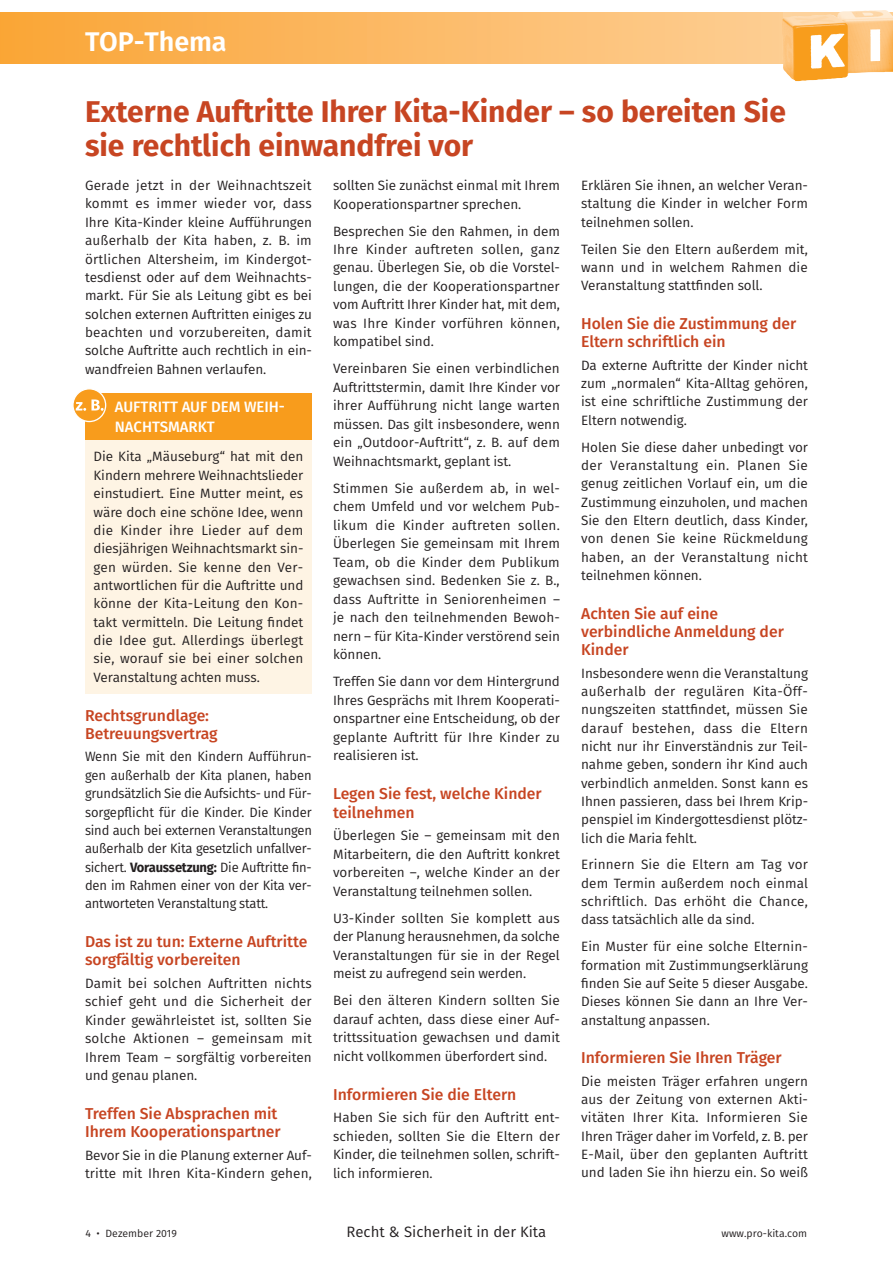
<style>
.page{position:relative;width:893px;height:1263px;background:#fff}
.page>*{position:absolute;margin:0;border:0;box-sizing:border-box;transform-origin:0 0}
.t1{font:700 30px/34.8px "Fira Sans";color:#c74522}
.t2{font:600 27px "Fira Sans";letter-spacing:-.005em;color:#fff}
.t3{font:500 15.75px/18.3px "Fira Sans";color:#c74522}
.t4{font:500 15px/19.8px "Fira Sans";color:#fff}
.t5{font:15px "Fira Sans";color:#231f20}
.t6{font:13.5px/18.3px "Fira Sans";letter-spacing:-.005em;color:#231f20;text-align:justify}
.t7{font:13.5px/18.3px "Fira Sans";letter-spacing:-.005em;color:#231f20;text-align:justify;scale:.96 1}
.t8{font:10.5px "Fira Sans";color:#231f20}
.s1{font-weight:700}
</style>
<div class="page">
<svg style="left:0;top:13px;width:782px;height:51px;background:#fbb964"></svg>
<img style="left:782px;top:12px;width:66px;height:69px">
<img style="left:795px;top:10px;width:98px;height:65px">
<div style="left:85px;top:393px;width:227px;height:54px;background:#f89c1c"></div>
<div style="left:85px;top:440px;width:227px;height:254px;background:#fef4e4"></div>
<div style="left:73px;top:389px;width:33px;height:32px;background:#f89c1c;border-radius:50%"></div>
<div style="left:72px;top:388px;width:34px;height:34px;border:1px solid #fff;border-radius:50%"></div>
<svg style="left:76px;top:399px;width:28px;height:12px"></svg>
<h2 class="t2" style="left:85px;top:19px;width:143px">TOP-Thema</h2>
<h1 class="t1" style="left:85px;top:92px;width:702px">Externe Auftritte Ihrer Kita-Kinder – so bereiten Sie sie rechtlich einwandfrei vor</h1>
<p class="t6" style="left:85px;top:176px;width:228px">Gerade jetzt in der Weihnachtszeit kommt es immer wieder vor, dass Ihre Kita-Kinder kleine Aufführungen außerhalb der Kita haben, z. B. im örtlichen Altersheim, im Kindergot&shy;tesdienst oder auf dem Weihnachts&shy;markt. Für Sie als Leitung gibt es bei solchen externen Auftritten einiges zu beachten und vorzubereiten, damit solche Auftritte auch rechtlich in ein&shy;wandfreien Bahnen verlaufen.</p>
<p class="t4" style="left:115px;top:396px;width:172px">AUFTRITT AUF DEM WEIH-<br>NACHTSMARKT</p>
<p class="t6" style="left:94px;top:447px;width:211px">Die Kita „Mäuseburg“ hat mit den Kindern mehrere Weihnachtslieder einstudiert. Eine Mutter meint, es wäre doch eine schöne Idee, wenn die Kinder ihre Lieder auf dem diesjährigen Weihnachtsmarkt sin&shy;gen würden. Sie kenne den Ver&shy;antwortlichen für die Auftritte und könne der Kita-Leitung den Kon&shy;takt vermitteln. Die Leitung findet die Idee gut. Allerdings überlegt sie, worauf sie bei einer solchen Veranstaltung achten muss.</p>
<p class="t3" style="left:85px;top:705px;width:134px">Rechtsgrundlage:<br>Betreuungsvertrag</p>
<p class="t7" style="left:85px;top:747px;width:238px">Wenn Sie mit den Kindern Aufführun&shy;gen außerhalb der Kita planen, haben grundsätzlich Sie die Aufsichts- und Für&shy;sorgepflicht für die Kinder. Die Kinder sind auch bei externen Veranstaltungen außerhalb der Kita gesetzlich unfallver&shy;sichert. <span class="s1">Voraussetzung:</span> Die Auftritte fin&shy;den im Rahmen einer von der Kita ver&shy;antworteten Veranstaltung statt.</p>
<p class="t3" style="left:85px;top:932px;width:224px">Das ist zu tun: Externe Auftritte sorgfältig vorbereiten</p>
<p class="t6" style="left:85px;top:974px;width:228px">Damit bei solchen Auftritten nichts schief geht und die Sicherheit der Kinder gewährleistet ist, sollten Sie solche Aktionen – gemeinsam mit Ihrem Team – sorgfältig vorbereiten und genau planen.</p>
<p class="t3" style="left:85px;top:1103px;width:197px">Treffen Sie Absprachen mit<br>Ihrem Kooperationspartner</p>
<p class="t6" style="left:85px;top:1145px;width:228px">Bevor Sie in die Planung externer Auf&shy;tritte mit Ihren Kita-Kindern gehen,</p>
<p class="t6" style="left:581px;top:176px;width:228px">Erklären Sie ihnen, an welcher Veran&shy;staltung die Kinder in welcher Form teilnehmen sollen.</p>
<p class="t6" style="left:581px;top:239px;width:228px">Teilen Sie den Eltern außerdem mit, wann und in welchem Rahmen die Veranstaltung stattfinden soll.</p>
<p class="t3" style="left:581px;top:313px;width:217px">Holen Sie die Zustimmung der<br>Eltern schriftlich ein</p>
<p class="t6" style="left:581px;top:356px;width:228px">Da externe Auftritte der Kinder nicht zum „normalen“ Kita-Alltag gehören, ist eine schriftliche Zustimmung der Eltern notwendig.</p>
<p class="t6" style="left:581px;top:437px;width:228px">Holen Sie diese daher unbedingt vor der Veranstaltung ein. Planen Sie genug zeitlichen Vorlauf ein, um die Zustimmung einzuholen, und machen Sie den Eltern deutlich, dass Kinder, von denen Sie keine Rückmeldung haben, an der Veranstaltung nicht teilnehmen können.</p>
<p class="t3" style="left:581px;top:603px;width:204px">Achten Sie auf eine verbindliche Anmeldung der<br>Kinder</p>
<p class="t6" style="left:581px;top:663px;width:228px">Insbesondere wenn die Veranstaltung außerhalb der regulären Kita-Öff&shy;nungszeiten stattfindet, müssen Sie darauf bestehen, dass die Eltern nicht nur ihr Einverständnis zur Teil&shy;nahme geben, sondern ihr Kind auch verbindlich anmelden. Sonst kann es Ihnen passieren, dass bei Ihrem Krip&shy;penspiel im Kindergottesdienst plötz&shy;lich die Maria fehlt.</p>
<p class="t6" style="left:581px;top:855px;width:228px">Erinnern Sie die Eltern am Tag vor dem Termin außerdem noch einmal schriftlich. Das erhöht die Chance, dass tatsächlich alle da sind.</p>
<p class="t6" style="left:581px;top:937px;width:228px">Ein Muster für eine solche Elternin&shy;formation mit Zustimmungserklärung finden Sie auf Seite 5 dieser Ausgabe.<br>Dieses können Sie dann an Ihre Ver&shy;anstaltung anpassen.</p>
<p class="t3" style="left:581px;top:1048px;width:202px">Informieren Sie Ihren Träger</p>
<p class="t6" style="left:581px;top:1071px;width:228px">Die meisten Träger erfahren ungern aus der Zeitung von externen Akti&shy;vitäten Ihrer Kita. Informieren Sie Ihren Träger daher im Vorfeld, z. B. per E-Mail, über den geplanten Auftritt und laden Sie ihn hierzu ein. So weiß</p>
<p class="t6" style="left:333px;top:176px;width:228px">sollten Sie zunächst einmal mit Ihrem<br>Kooperationspartner sprechen.</p>
<p class="t6" style="left:333px;top:221px;width:228px">Besprechen Sie den Rahmen, in dem Ihre Kinder auftreten sollen, ganz genau. Überlegen Sie, ob die Vorstel&shy;lungen, die der Kooperationspartner vom Auftritt Ihrer Kinder hat, mit dem, was Ihre Kinder vorführen können, kompatibel sind.</p>
<p class="t6" style="left:333px;top:359px;width:228px">Vereinbaren Sie einen verbindlichen Auftrittstermin, damit Ihre Kinder vor ihrer Aufführung nicht lange warten müssen. Das gilt insbesondere, wenn ein „Outdoor-Auftritt“, z. B. auf dem Weihnachtsmarkt, geplant ist.</p>
<p class="t6" style="left:333px;top:479px;width:228px">Stimmen Sie außerdem ab, in wel&shy;chem Umfeld und vor welchem Pub&shy;likum die Kinder auftreten sollen.<br>Überlegen Sie gemeinsam mit Ihrem Team, ob die Kinder dem Publikum gewachsen sind. Bedenken Sie z. B., dass Auftritte in Seniorenheimen – je nach den teilnehmenden Bewoh&shy;nern – für Kita-Kinder verstörend sein können.</p>
<p class="t6" style="left:333px;top:672px;width:228px">Treffen Sie dann vor dem Hintergrund Ihres Gesprächs mit Ihrem Kooperati&shy;onspartner eine Entscheidung, ob der geplante Auftritt für Ihre Kinder zu realisieren ist.</p>
<p class="t3" style="left:333px;top:784px;width:210px">Legen Sie fest, welche Kinder teilnehmen</p>
<p class="t6" style="left:333px;top:826px;width:228px">Überlegen Sie – gemeinsam mit den Mitarbeitern, die den Auftritt konkret vorbereiten –, welche Kinder an der Veranstaltung teilnehmen sollen.</p>
<p class="t6" style="left:333px;top:909px;width:228px">U3-Kinder sollten Sie komplett aus der Planung herausnehmen, da solche Veranstaltungen für sie in der Regel meist zu aufregend sein werden.</p>
<p class="t6" style="left:333px;top:991px;width:228px">Bei den älteren Kindern sollten Sie darauf achten, dass diese einer Auf&shy;trittssituation gewachsen und damit nicht vollkommen überfordert sind.</p>
<p class="t3" style="left:333px;top:1084px;width:185px">Informieren Sie die Eltern</p>
<p class="t6" style="left:333px;top:1108px;width:228px">Haben Sie sich für den Auftritt ent&shy;schieden, sollten Sie die Eltern der Kinder, die teilnehmen sollen, schrift&shy;lich informieren.</p>
<p class="t8" style="left:85px;top:1225px;width:93px">4 • Dezember 2019</p>
<p class="t5" style="left:347px;top:1220px;width:201px">Recht &amp; Sicherheit in der Kita</p>
<p class="t8" style="left:722px;top:1225px;width:87px">www.pro-kita.com</p>
</div>
